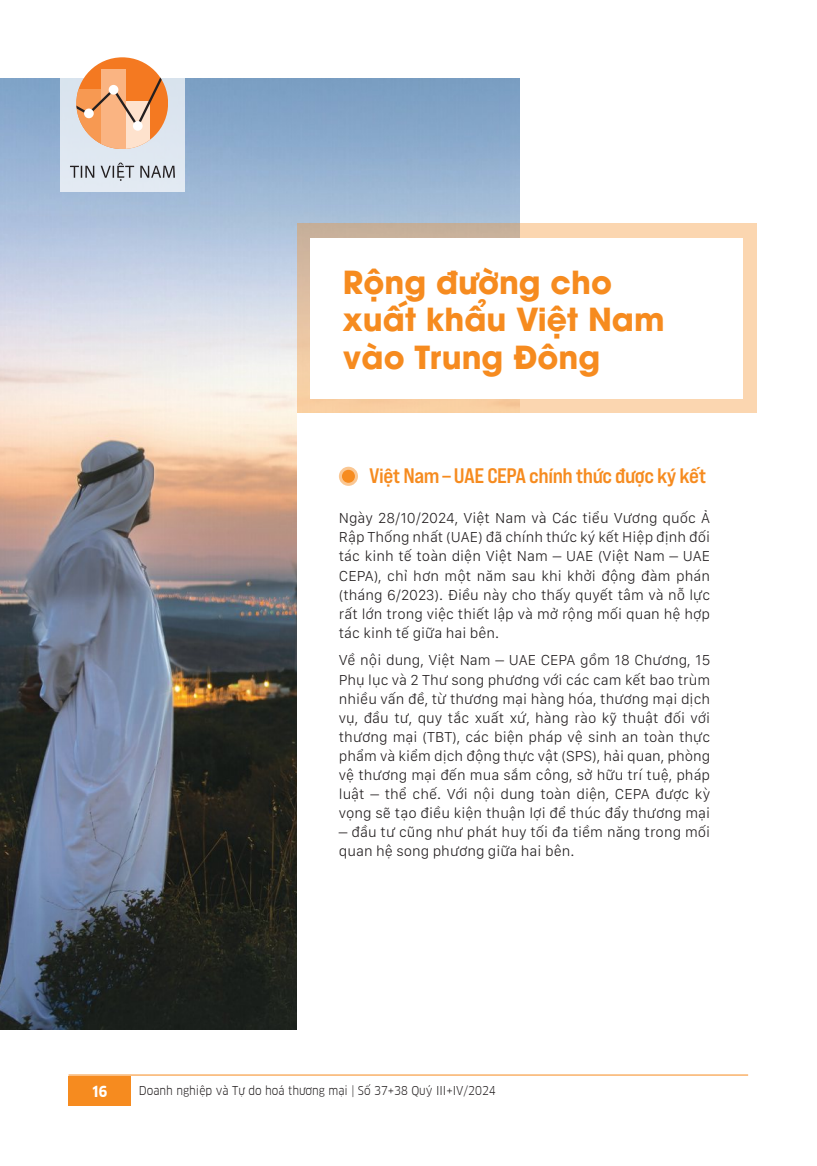
<style>
.page{position:relative;width:817px;height:1166px;background:#fff}
.page>*{position:absolute;margin:0;border:0;box-sizing:border-box;transform-origin:0 0}
.t1{font:700 31.5px/37.8px "UTM Avo";color:#f68b1f}
.TIT_NHO_TRONG_BAI{font:700 21px "SVN Bebas Neue Pro Expanded";letter-spacing:-.02em;color:#f68b1f}
.NOI_DUNG{font:300 15px/19px "San Francisco Text";color:#231f20;text-align:justify}
.t2{font:15px "Goethe Clan Bold VU";color:#fff}
.t3{font:12px "Goethe Clan VU";color:#231f20}
</style>
<div class="page">
<div style="left:69px;top:1075px;width:62px;height:30px;background:#f68b1f"></div>
<hr style="left:69px;top:1074px;width:679px;height:1px;background:#f68b1f">
<img style="left:0;top:78px;width:519px;height:951px">
<svg style="left:297px;top:223px;width:459px;height:190px;background:#eca"></svg>
<div style="left:310px;top:238px;width:432px;height:160px;background:#fff"></div>
<div style="left:297px;top:413px;width:454px;height:633px;background:#fff"></div>
<svg style="left:339px;top:466px;width:19px;height:19px"></svg>
<div style="left:342px;top:469px;width:13px;height:13px;background:#f68b1f;border-radius:50%"></div>
<svg style="left:60px;top:57px;width:125px;height:135px;fill:#dfe8f1"></svg>
<div style="left:76px;top:57px;width:92px;height:92px;background:#f47921;border-radius:46px"></div>
<svg style="left:76px;top:127px;width:25px;height:22px"></svg>
<div style="left:125px;top:101px;width:25px;height:48px;background:#fee2cd"></div>
<div style="left:101px;top:70px;width:24px;height:79px;background:#fab482"></div>
<svg style="left:76px;top:69px;width:90px;height:58px"></svg>
<div style="left:109px;top:85px;width:9px;height:10px;background:#fff;border-radius:50%"></div>
<div style="left:84px;top:108px;width:10px;height:10px;background:#fff;border-radius:50%"></div>
<div style="left:133px;top:121px;width:10px;height:10px;background:#fff;border-radius:50%"></div>
<svg style="left:70px;top:166px;width:24px;height:12px"></svg>
<svg style="left:101px;top:162px;width:33px;height:19px"></svg>
<svg style="left:140px;top:166px;width:35px;height:12px"></svg>
<p class="t1" style="left:343px;top:260px;width:270px">Rộng đường cho</p>
<p class="t1" style="left:343px;top:297px;width:323px">xuất khẩu Việt Nam vào Trung Đông</p>
<p class="TIT_NHO_TRONG_BAI" style="left:369px;top:461px;width:338px">Việt Nam – UAE CEPA chính thức được ký kết</p>
<p class="NOI_DUNG" style="left:339px;top:508px;width:373px">Ngày 28/10/2024, Việt Nam và Các tiểu Vương quốc Ả Rập Thống nhất (UAE) đã chính thức ký kết Hiệp định đối tác kinh tế toàn diện Việt Nam – UAE (Việt Nam – UAE CEPA), chỉ hơn một năm sau khi khởi động đàm phán (tháng 6/2023). Điều này cho thấy quyết tâm và nỗ lực rất lớn trong việc thiết lập và mở rộng mối quan hệ hợp tác kinh tế giữa hai bên.</p>
<p class="NOI_DUNG" style="left:339px;top:650px;width:373px">Về nội dung, Việt Nam – UAE CEPA gồm 18 Chương, 15<br>Phụ lục và 2 Thư song phương với các cam kết bao trùm nhiều vấn đề, từ thương mại hàng hóa, thương mại dịch vụ, đầu tư, quy tắc xuất xứ, hàng rào kỹ thuật đối với thương mại (TBT), các biện pháp vệ sinh an toàn thực phẩm và kiểm dịch động thực vật (SPS), hải quan, phòng vệ thương mại đến mua sắm công, sở hữu trí tuệ, pháp luật – thể chế. Với nội dung toàn diện, CEPA được kỳ vọng sẽ tạo điều kiện thuận lợi để thúc đẩy thương mại</p>
<p class="NOI_DUNG" style="left:339px;top:822px;width:373px">– đầu tư cũng như phát huy tối đa tiềm năng trong mối quan hệ song phương giữa hai bên.</p>
<p class="t2" style="left:92px;top:1080px;width:16px">16</p>
<p class="t3" style="left:139px;top:1081px;width:358px">Doanh nghiệp và Tự do hoá thương mại | Số 37+38 Quý III+IV/2024</p>
</div>
